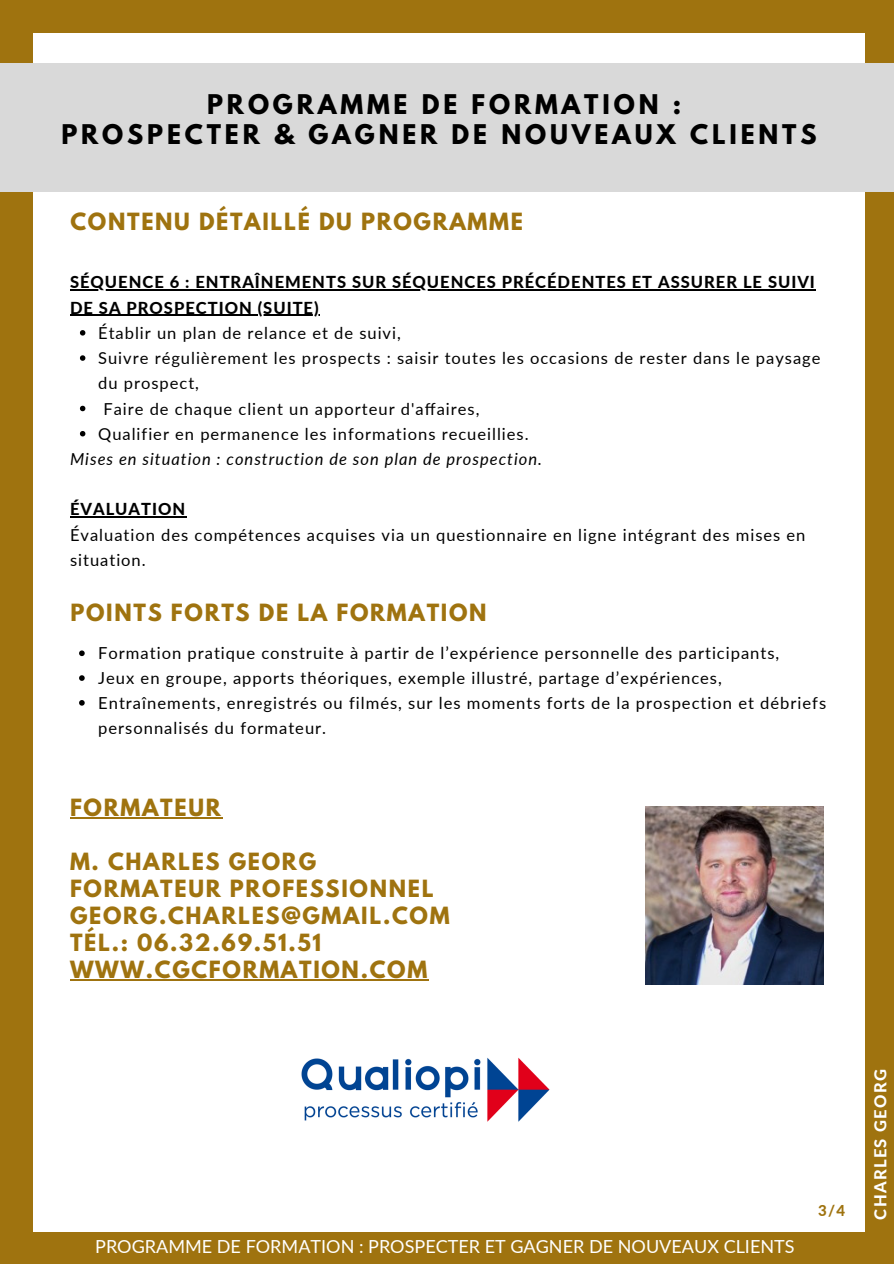
<style>
.page{position:relative;width:894px;height:1264px;background:#fff}
.page>*{position:absolute;margin:0;border:0;box-sizing:border-box;transform-origin:0 0}
.t1{font:700 24px "League Spartan";letter-spacing:.16em;color:#000}
.t2{font:700 21px "League Spartan";letter-spacing:.08em;color:#9f730f}
.t3{font:18px "Lato";color:#fff}
.t4{font:16.5px/25.2px "Lato";letter-spacing:.06em;color:#000}
.t5{font:800 16.5px/25.2px "Lato";letter-spacing:.06em;color:#000}
.t6{font:italic 16.5px "Lato";letter-spacing:.06em;color:#000}
.t7{font:800 16.5px "Lato";letter-spacing:.08em;color:#fff}
.t8{font:800 15px "Lato";color:#9f730f}
</style>
<div class="page">
<div style="left:0;top:0;width:893px;height:1263px;background:#9f730f"></div>
<div style="left:34px;top:33px;width:830px;height:1198px;background:#fff"></div>
<svg style="left:80px;top:330px;width:5px;height:5px"></svg>
<svg style="left:80px;top:355px;width:5px;height:6px"></svg>
<svg style="left:80px;top:406px;width:5px;height:5px"></svg>
<svg style="left:80px;top:431px;width:5px;height:5px"></svg>
<hr style="left:70px;top:289px;width:745px;height:1px;background:#000">
<hr style="left:70px;top:315px;width:249px;height:1px;background:#000">
<hr style="left:70px;top:516px;width:116px;height:1px;background:#000">
<div style="left:0;top:63px;width:893px;height:129px;background:#d9d9d9"></div>
<img style="left:645px;top:806px;width:177px;height:178px">
<hr style="left:70px;top:817px;width:152px;height:1px;background:#9f730f">
<hr style="left:70px;top:979px;width:359px;height:1px;background:#9f730f">
<img style="left:301px;top:1057px;width:249px;height:65px">
<svg style="left:79px;top:650px;width:6px;height:6px"></svg>
<svg style="left:79px;top:675px;width:6px;height:6px"></svg>
<svg style="left:79px;top:700px;width:6px;height:5px"></svg>
<p class="t1" style="left:207px;top:92px;width:475px">PROGRAMME DE FORMATION :</p>
<p class="t1" style="left:61px;top:122px;width:756px">PROSPECTER &amp; GAGNER DE NOUVEAUX CLIENTS</p>
<p class="t2" style="left:70px;top:211px;width:454px">CONTENU DÉTAILLÉ DU PROGRAMME</p>
<p class="t5" style="left:70px;top:269px;width:746px">SÉQUENCE 6 : ENTRAÎNEMENTS SUR SÉQUENCES PRÉCÉDENTES ET ASSURER LE SUIVI<br>DE SA PROSPECTION (SUITE)</p>
<p class="t4" style="left:98px;top:320px;width:304px">Établir un plan de relance et de suivi,</p>
<p class="t4" style="left:98px;top:345px;width:723px">Suivre régulièrement les prospects : saisir toutes les occasions de rester dans le paysage du prospect,</p>
<p class="t4" style="left:103px;top:395px;width:377px">Faire de chaque client un apporteur d'affaires,</p>
<p class="t4" style="left:98px;top:421px;width:432px">Qualifier en permanence les informations recueillies.</p>
<p class="t6" style="left:70px;top:448px;width:473px">Mises en situation : construction de son plan de prospection.</p>
<p class="t5" style="left:70px;top:496px;width:117px">ÉVALUATION</p>
<p class="t4" style="left:70px;top:521px;width:736px">Évaluation des compétences acquises via un questionnaire en ligne intégrant des mises en situation.</p>
<p class="t2" style="left:70px;top:601px;width:417px">POINTS FORTS DE LA FORMATION</p>
<p class="t4" style="left:98px;top:640px;width:682px">Formation pratique construite à partir de l’expérience personnelle des participants,</p>
<p class="t4" style="left:98px;top:665px;width:625px">Jeux en groupe, apports théoriques, exemple illustré, partage d’expériences,</p>
<p class="t4" style="left:98px;top:690px;width:729px;line-height:24.8px">Entraînements, enregistrés ou filmés, sur les moments forts de la prospection et débriefs personnalisés du formateur.</p>
<p class="t2" style="left:70px;top:797px;width:152px">FORMATEUR</p>
<p class="t2" style="left:70px;top:851px;width:247px">M. CHARLES GEORG</p>
<p class="t2" style="left:70px;top:878px;width:365px">FORMATEUR PROFESSIONNEL</p>
<p class="t2" style="left:70px;top:905px;width:381px">GEORG.CHARLES@GMAIL.COM</p>
<p class="t2" style="left:70px;top:932px;width:252px">TÉL.: 06.32.69.51.51</p>
<p class="t2" style="left:70px;top:959px;width:358px">WWW.CGCFORMATION.COM</p>
<p class="t3" style="left:95px;top:1234px;width:700px">PROGRAMME DE FORMATION : PROSPECTER ET GAGNER DE NOUVEAUX CLIENTS</p>
<p class="t8" style="left:817px;top:1201px;width:28px">3/4</p>
<p class="t7" style="left:870px;top:1219px;width:152px;rotate:-90deg">CHARLES GEORG</p>
</div>
